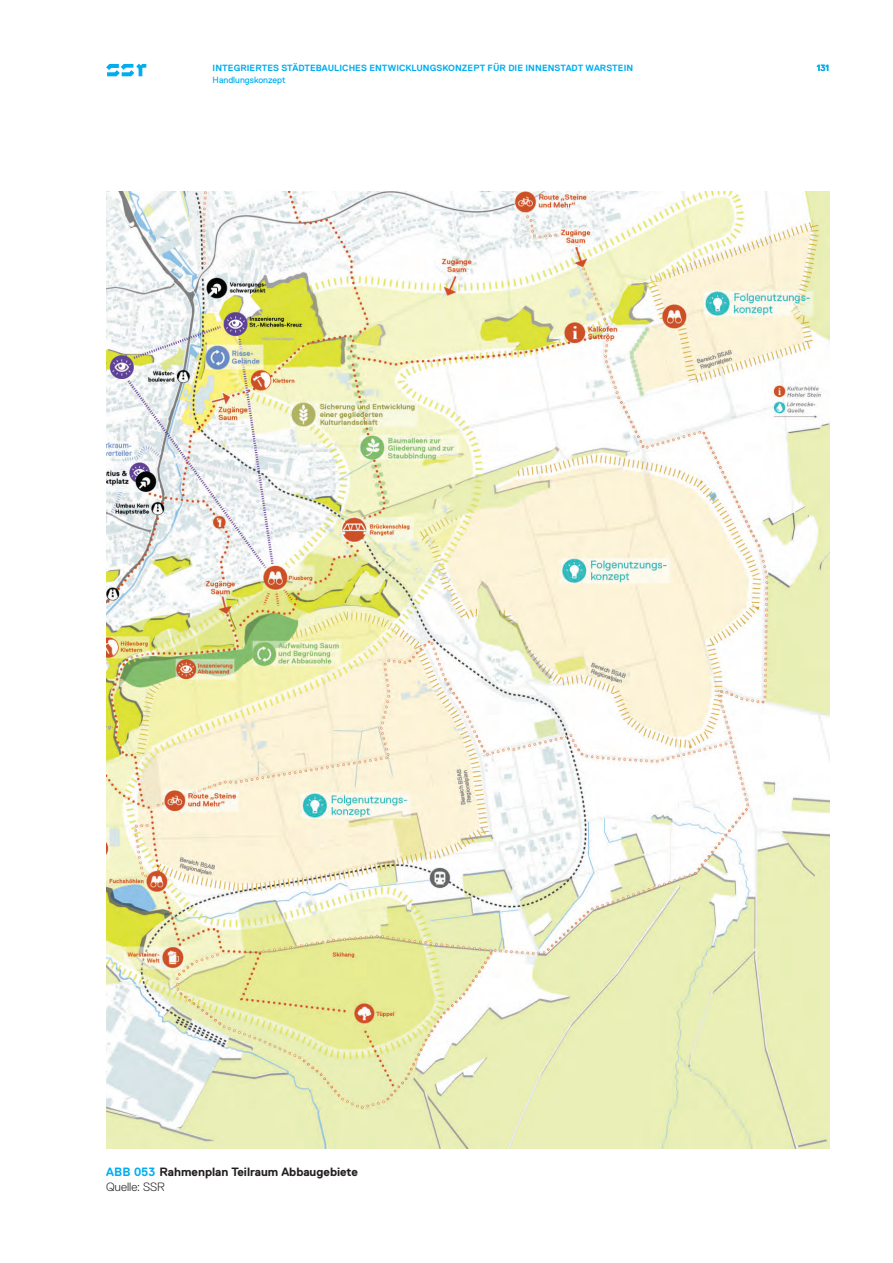
<style>
.page{position:relative;width:893px;height:1263px;background:#fff}
.page>*{position:absolute;margin:0;border:0;box-sizing:border-box;transform-origin:0 0}
.t1{font:700 12px/14.2px "Replica Pro";color:#231f20}
.t2{font:700 9px "Replica Pro";letter-spacing:.01em;color:#00aeef}
.t3{font:9px "Replica Pro";color:#00aeef}
.s1{color:#00aeef}
.s2{font-weight:300}
</style>
<div class="page">
<svg style="left:106px;top:64px;width:40px;height:12px"></svg>
<img style="left:106px;top:191px;width:723px;height:957px">
<p class="t2" style="left:213px;top:63px;width:422px">INTEGRI ERTES STÄDTEBAULICHES ENTWICKLUNGSKONZEPT FÜR DI E INNENSTADT WARSTEI N</p>
<p class="t2" style="left:817px;top:63px;width:14px">131</p>
<p class="t3" style="left:213px;top:75px;width:74px">Handlungskonzept</p>
<h1 class="t1" style="left:106px;top:1165px;width:253px"><span class="s1">ABB 053</span> RAHMENPLAN TEILRAUM ABBAUGEBIETE<br><span class="s2">Quelle: SSR</span></h1>
</div>
